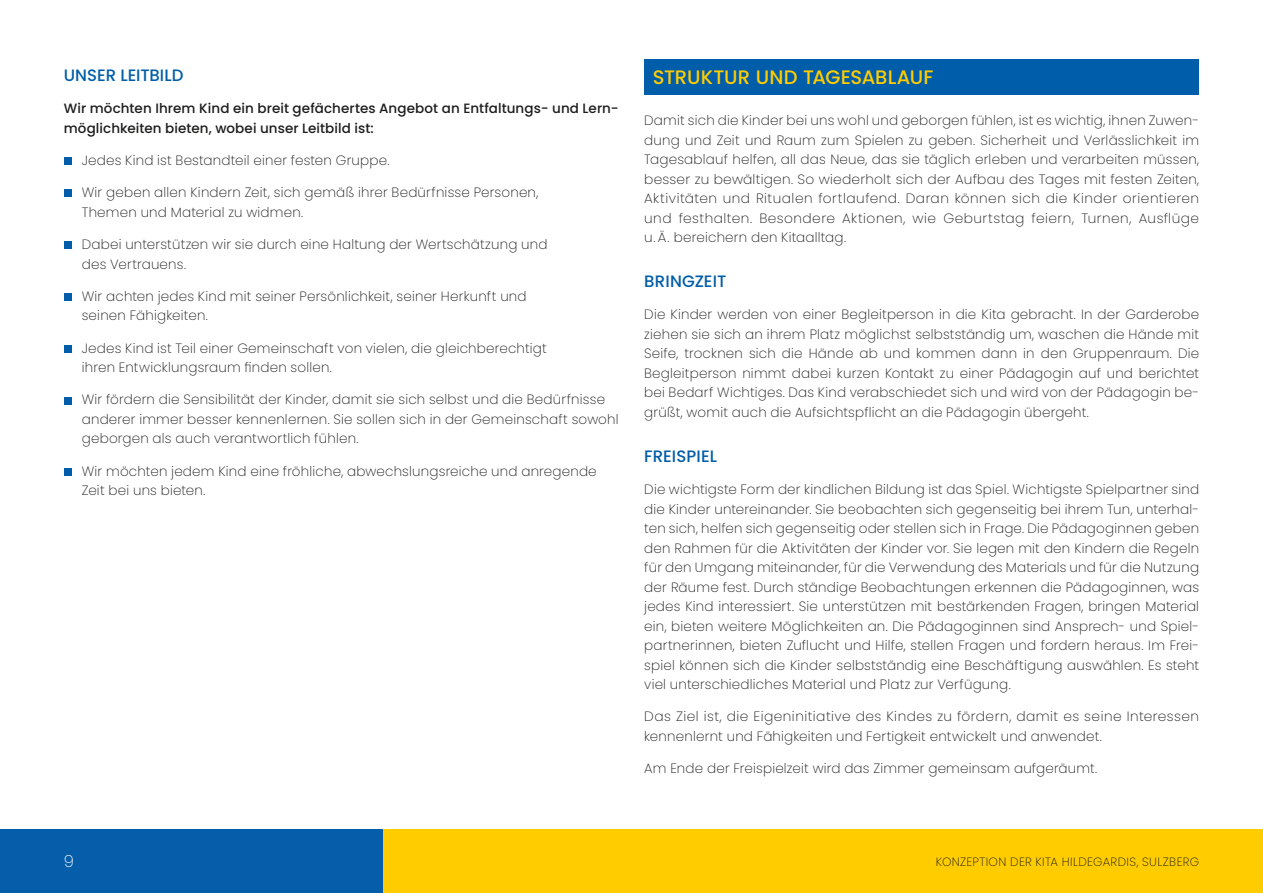
<style>
.page{position:relative;width:1263px;height:893px;background:#fff}
.page>*{position:absolute;margin:0;border:0;box-sizing:border-box;transform-origin:0 0}
.t1{font:500 19.5px "Poppins";letter-spacing:-.005em;color:#fc0}
.t2{font:500 16.5px "Poppins";letter-spacing:.005em;color:#005da9}
.t3{font:200 16.5px "Poppins";color:#fff}
.t4{font:200 13.5px/19.5px "Poppins";letter-spacing:.015em;color:#1d1d1b}
.t5{font:500 13.5px/19.5px "Poppins";letter-spacing:.005em;color:#1d1d1b}
.t6{font:200 12px "Poppins";letter-spacing:.03em;color:#1d1d1b}
</style>
<div class="page">
<div style="left:0;top:829px;width:383px;height:64px;background:#065da9"></div>
<div style="left:383px;top:829px;width:880px;height:64px;background:#fc0"></div>
<div style="left:64px;top:157px;width:8px;height:8px;background:#005da9"></div>
<div style="left:64px;top:190px;width:8px;height:7px;background:#005da9"></div>
<div style="left:64px;top:241px;width:8px;height:8px;background:#005da9"></div>
<div style="left:64px;top:293px;width:8px;height:8px;background:#005da9"></div>
<div style="left:64px;top:345px;width:8px;height:8px;background:#005da9"></div>
<div style="left:64px;top:397px;width:8px;height:7px;background:#005da9"></div>
<div style="left:64px;top:468px;width:8px;height:8px;background:#005da9"></div>
<div style="left:644px;top:60px;width:555px;height:35px;background:#005da9"></div>
<p class="t2" style="left:64px;top:66px;width:121px">UNSER LEITBILD</p>
<p class="t5" style="left:64px;top:99px;width:556px">Wir möchten Ihrem Kind ein breit gefächertes Angebot an Entfaltungs- und Lern&shy;möglichkeiten bieten, wobei unser Leitbild ist:</p>
<p class="t4" style="left:82px;top:151px;width:309px">Jedes Kind ist Bestandteil einer festen Gruppe.</p>
<p class="t4" style="left:82px;top:183px;width:458px">Wir geben allen Kindern Zeit, sich gemäß ihrer Bedürfnisse Personen,<br>Themen und Material zu widmen.</p>
<p class="t4" style="left:82px;top:235px;width:467px">Dabei unterstützen wir sie durch eine Haltung der Wertschätzung und des Vertrauens.</p>
<p class="t4" style="left:82px;top:286px;width:446px">Wir achten jedes Kind mit seiner Persönlichkeit, seiner Herkunft und seinen Fähigkeiten.</p>
<p class="t4" style="left:82px;top:338px;width:467px">Jedes Kind ist Teil einer Gemeinschaft von vielen, die gleichberechtigt ihren Entwicklungsraum finden sollen.</p>
<p class="t4" style="left:82px;top:390px;width:538px">Wir fördern die Sensibilität der Kinder, damit sie sich selbst und die Bedürfnisse anderer immer besser kennenlernen. Sie sollen sich in der Gemeinschaft sowohl geborgen als auch verantwortlich fühlen.</p>
<p class="t4" style="left:82px;top:461px;width:516px">Wir möchten jedem Kind eine fröhliche, abwechslungsreiche und anregende<br>Zeit bei uns bieten.</p>
<h1 class="t1" style="left:653px;top:66px;width:282px">STRUKTUR UND TAGESABLAUF</h1>
<p class="t4" style="left:644px;top:111px;width:556px;text-align:justify">Damit sich die Kinder bei uns wohl und geborgen fühlen, ist es wichtig, ihnen Zuwen&shy;dung und Zeit und Raum zum Spielen zu geben. Sicherheit und Verlässlichkeit im Tagesablauf helfen, all das Neue, das sie täglich erleben und verarbeiten müssen, besser zu bewältigen. So wiederholt sich der Aufbau des Tages mit festen Zeiten, Aktivitäten und Ritualen fortlaufend. Daran können sich die Kinder orientieren und festhalten. Besondere Aktionen, wie Geburtstag feiern, Turnen, Ausflüge u. Ä. bereichern den Kitaalltag.</p>
<p class="t2" style="left:644px;top:272px;width:84px">BRINGZEIT</p>
<p class="t4" style="left:644px;top:305px;width:556px;text-align:justify">Die Kinder werden von einer Begleitperson in die Kita gebracht. In der Garderobe ziehen sie sich an ihrem Platz möglichst selbstständig um, waschen die Hände mit Seife, trocknen sich die Hände ab und kommen dann in den Gruppenraum. Die Begleitperson nimmt dabei kurzen Kontakt zu einer Pädagogin auf und berichtet bei Bedarf Wichtiges. Das Kind verabschiedet sich und wird von der Pädagogin be&shy;grüßt, womit auch die Aufsichtspflicht an die Pädagogin übergeht.</p>
<p class="t2" style="left:644px;top:446px;width:74px">FREISPIEL</p>
<p class="t4" style="left:644px;top:480px;width:556px;text-align:justify">Die wichtigste Form der kindlichen Bildung ist das Spiel. Wichtigste Spielpartner sind die Kinder untereinander. Sie beobachten sich gegenseitig bei ihrem Tun, unterhal&shy;ten sich, helfen sich gegenseitig oder stellen sich in Frage. Die Pädagoginnen geben den Rahmen für die Aktivitäten der Kinder vor. Sie legen mit den Kindern die Regeln für den Umgang miteinander, für die Verwendung des Materials und für die Nutzung der Räume fest. Durch ständige Beobachtungen erkennen die Pädagoginnen, was jedes Kind interessiert. Sie unterstützen mit bestärkenden Fragen, bringen Material ein, bieten weitere Möglichkeiten an. Die Pädagoginnen sind Ansprech- und Spiel&shy;partnerinnen, bieten Zuflucht und Hilfe, stellen Fragen und fordern heraus. Im Frei&shy;spiel können sich die Kinder selbstständig eine Beschäftigung auswählen. Es steht viel unterschiedliches Material und Platz zur Verfügung.</p>
<p class="t4" style="left:644px;top:707px;width:556px">Das Ziel ist, die Eigeninitiative des Kindes zu fördern, damit es seine Interessen kennenlernt und Fähigkeiten und Fertigkeit entwickelt und anwendet.</p>
<p class="t4" style="left:644px;top:759px;width:455px">Am Ende der Freispielzeit wird das Zimmer gemeinsam aufgeräumt.</p>
<p class="t3" style="left:64px;top:852px;width:12px">9</p>
<p class="t6" style="left:936px;top:854px;width:265px">KONZEPTION DER KITA HILDEGARDIS, SULZBERG</p>
</div>
